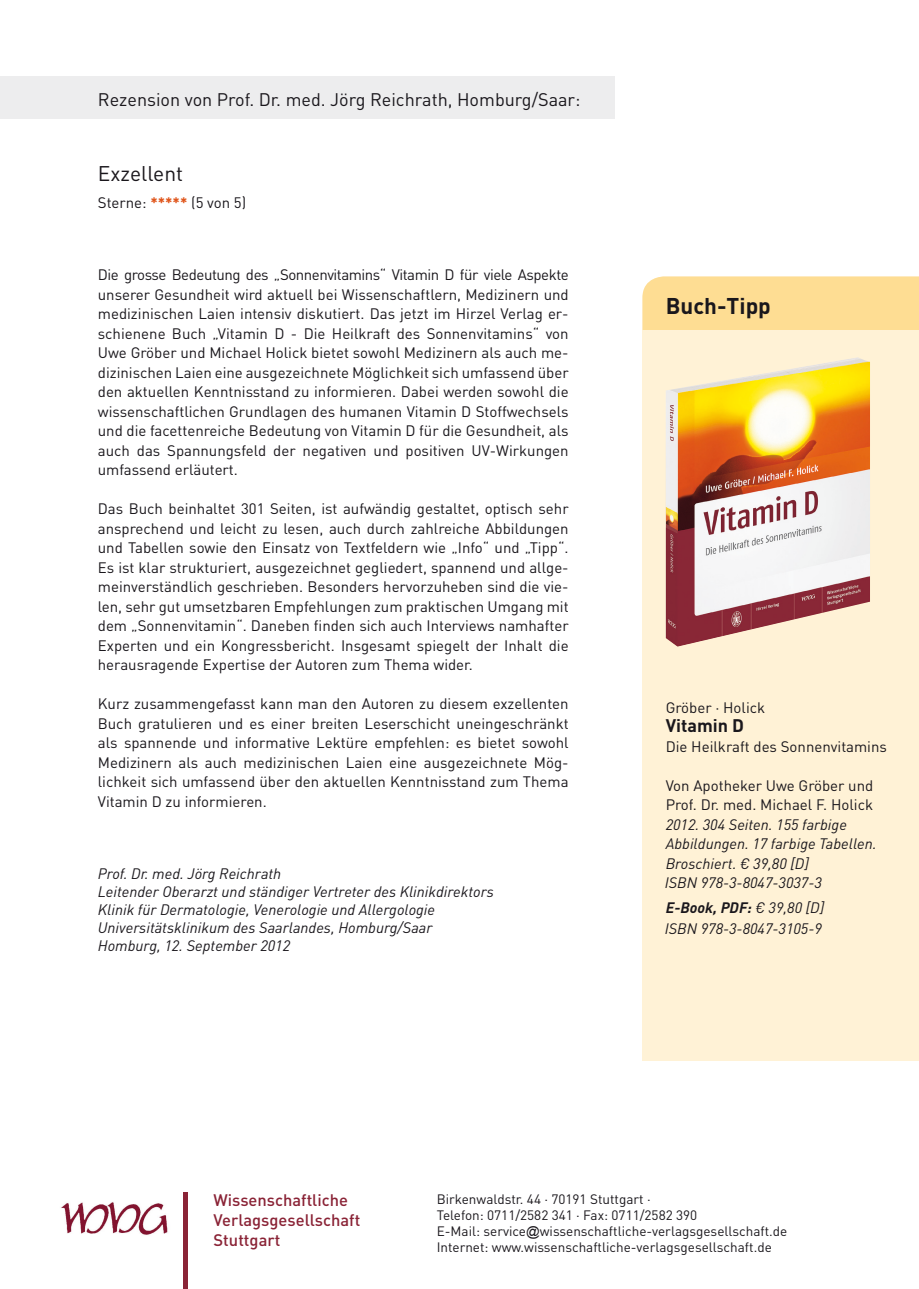
<style>
.page{position:relative;width:919px;height:1289px;background:#fff}
.page>*{position:absolute;margin:0;border:0;box-sizing:border-box;transform-origin:0 0}
.t1{font:700 22.5px "DIN";color:#1a171c}
.t2{font:21px "DIN";color:#1a171c}
.t3{font:18px "DIN";color:#1a171c}
.t4{font:700 18px "DIN";color:#1a171c}
.t5{font:500 16.5px/19.8px "DIN";color:#8a2336}
.t6{font:15px/19.5px "DIN";color:#1a171c;text-align:justify}
.t7{font:italic 15px/18px "DIN";color:#1a171c}
.t8{font:13.5px/16.2px "DIN";color:#1a171c}
.s1{font-weight:700;color:#e0551b}
.s2{font-weight:700}
.s3{font-family:"Arial"}
</style>
<div class="page">
<img style="left:61px;top:1202px;width:107px;height:33px">
<hr style="left:183px;top:1192px;width:4px;height:96px;background:#8a2336">
<div style="left:642px;top:276px;width:276px;height:54px;background:#fedd93"></div>
<div style="left:642px;top:330px;width:276px;height:730px;background:#fff2d6"></div>
<img style="left:665px;top:357px;width:204px;height:289px">
<div style="left:0;top:77px;width:614px;height:42px;background:#ededee"></div>
<p class="t3" style="left:98px;top:88px;width:484px">Rezension von Prof. Dr. med. Jörg Reichrath, Homburg/Saar:</p>
<h2 class="t2" style="left:98px;top:160px;width:87px">Exzellent</h2>
<p class="t6" style="left:98px;top:192px;width:150px">Sterne: <span class="s1">*****</span> (5 von 5)</p>
<p class="t6" style="left:98px;top:265px;width:472px">Die grosse Bedeutung des „Sonnenvitamins“ Vitamin D für viele Aspekte unserer Gesundheit wird aktuell bei Wissenschaftlern, Medizinern und medizinischen Laien intensiv diskutiert. Das jetzt im Hirzel Verlag er&shy;schienene Buch „Vitamin D - Die Heilkraft des Sonnenvitamins“ von Uwe Gröber und Michael Holick bietet sowohl Medizinern als auch me&shy;dizinischen Laien eine ausgezeichnete Möglichkeit sich umfassend über den aktuellen Kenntnisstand zu informieren. Dabei werden sowohl die wissenschaftlichen Grundlagen des humanen Vitamin D Stoffwechsels und die facettenreiche Bedeutung von Vitamin D für die Gesundheit, als auch das Spannungsfeld der negativen und positiven UV-Wirkungen umfassend erläutert.</p>
<p class="t6" style="left:98px;top:499px;width:472px">Das Buch beinhaltet 301 Seiten, ist aufwändig gestaltet, optisch sehr ansprechend und leicht zu lesen, auch durch zahlreiche Abbildungen und Tabellen sowie den Einsatz von Textfeldern wie „Info“ und „Tipp“.<br>Es ist klar strukturiert, ausgezeichnet gegliedert, spannend und allge&shy;meinverständlich geschrieben. Besonders hervorzuheben sind die vie&shy;len, sehr gut umsetzbaren Empfehlungen zum praktischen Umgang mit dem „Sonnenvitamin“. Daneben finden sich auch Interviews namhafter Experten und ein Kongressbericht. Insgesamt spiegelt der Inhalt die herausragende Expertise der Autoren zum Thema wider.</p>
<p class="t6" style="left:98px;top:694px;width:472px">Kurz zusammengefasst kann man den Autoren zu diesem exzellenten Buch gratulieren und es einer breiten Leserschicht uneingeschränkt als spannende und informative Lektüre empfehlen: es bietet sowohl Medizinern als auch medizinischen Laien eine ausgezeichnete Mög&shy;lichkeit sich umfassend über den aktuellen Kenntnisstand zum Thema Vitamin D zu informieren.</p>
<p class="t7" style="left:98px;top:864px;width:397px">Prof. Dr. med. Jörg Reichrath<br>Leitender Oberarzt und ständiger Vertreter des Klinikdirektors Klinik für Dermatologie, Venerologie und Allergologie Universitätsklinikum des Saarlandes, Homburg/Saar Homburg, 12. September 2012</p>
<h1 class="t1" style="left:665px;top:291px;width:107px">Buch-Tipp</h1>
<p class="t6" style="left:665px;top:697px;width:101px">Gröber · Holick</p>
<p class="t4" style="left:665px;top:714px;width:80px">Vitamin D</p>
<p class="t6" style="left:665px;top:736px;width:223px">Die Heilkraft des Sonnenvitamins</p>
<p class="t6" style="left:665px;top:775px;width:209px">Von Apotheker Uwe Gröber und<br>Prof. Dr. med. Michael F. Holick</p>
<p class="t7" style="left:664px;top:814px;width:213px;line-height:19.5px">2012. 304 Seiten. 155 farbige<br>Abbildungen. 17 farbige Tabellen.<br>Broschiert. € ,80 [D]<br>ISBN 978-3-8047-3037-3</p>
<p class="t7" style="left:664px;top:897px;width:161px;line-height:20.4px"><span class="s2">E-Book, PDF:</span> € ,80 [D]<br>ISBN 978-3-8047-3105-9</p>
<p class="t7" style="left:753px;top:854px;width:16px">39</p>
<p class="t7" style="left:768px;top:898px;width:16px">39</p>
<p class="t5" style="left:213px;top:1189px;width:148px">Wissenschaftliche<br>Verlagsgesellschaft<br>Stuttgart</p>
<p class="t8" style="left:436px;top:1190px;width:352px">Birkenwaldstr. 44 · 70191 Stuttgart ·<br>Telefon: 0711/2582 341 · Fax: 0711/2582 390<br>E-Mail: service<span class="s3">@</span>wissenschaftliche-verlagsgesellschaft.de Internet: www.wissenschaftliche-verlagsgesellschaft.de</p>
</div>
